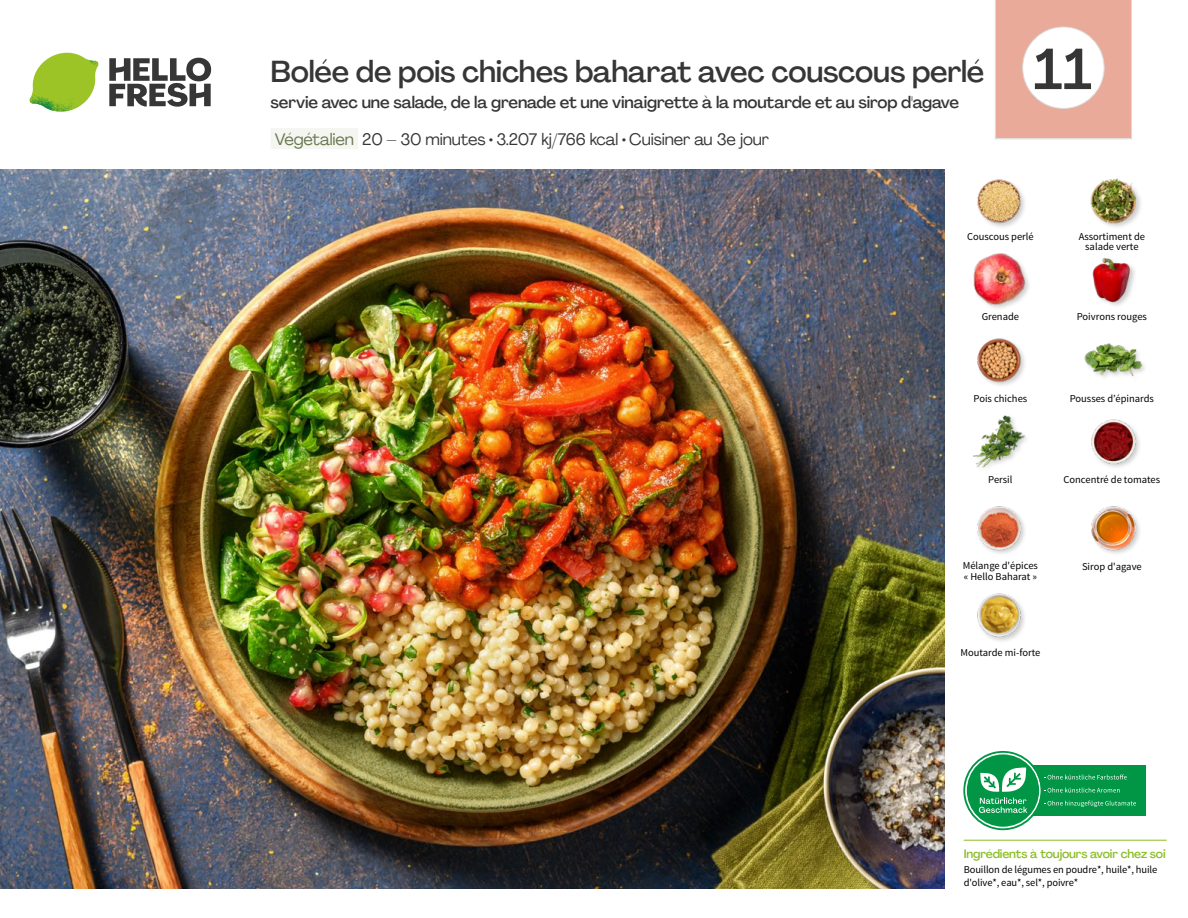
<style>
.page{position:relative;width:1188px;height:918px;background:#fff}
.page>*{position:absolute;margin:0;border:0;box-sizing:border-box;transform-origin:0 0}
.t1{font:500 57px "Agrandir";color:#373636}
.t2{font:500 30px "Agrandir";letter-spacing:-.01em;color:#373636}
.t3{font:500 16.5px "Agrandir";letter-spacing:-.01em;color:#373636}
.t4{font:16.5px "Agrandir";letter-spacing:-.01em;color:#373636}
.t5{font:500 12px "Agrandir";letter-spacing:-.01em;color:#8abd24}
.t6{font:10.5px/10.5px "Source Sans Pro";color:#000;text-align:center}
.s1{color:#65764c}
</style>
<div class="page">
<div style="left:271px;top:128px;width:87px;height:21px;background:#f5f6f1"></div>
<img style="left:977px;top:593px;width:48px;height:48px">
<img style="left:1091px;top:506px;width:49px;height:48px">
<img style="left:977px;top:506px;width:48px;height:48px">
<img style="left:973px;top:415px;width:53px;height:53px">
<img style="left:1091px;top:419px;width:49px;height:48px">
<div style="left:1084px;top:342px;width:64px;height:41px;background:#000;opacity:.2"></div>
<img style="left:1085px;top:342px;width:57px;height:41px">
<img style="left:977px;top:338px;width:48px;height:48px">
<div style="left:973px;top:252px;width:59px;height:59px;background:#000;opacity:.2"></div>
<img style="left:973px;top:252px;width:54px;height:55px">
<img style="left:1092px;top:257px;width:43px;height:49px">
<img style="left:1090px;top:178px;width:51px;height:49px">
<img style="left:977px;top:179px;width:48px;height:48px">
<hr style="left:964px;top:840px;width:203px;height:1px;background:#8abd24">
<svg style="left:109px;top:57px;width:102px;height:50px"></svg>
<svg style="left:34px;top:53px;width:62px;height:40px"></svg>
<img style="left:67px;top:53px;width:32px;height:26px">
<img style="left:33px;top:75px;width:59px;height:11px">
<img style="left:29px;top:79px;width:61px;height:33px">
<img style="left:65px;top:86px;width:27px;height:25px">
<img style="left:0;top:169px;width:945px;height:719px">
<div style="left:995px;top:0;width:137px;height:139px;background:#eaaa99"></div>
<div style="left:1023px;top:27px;width:81px;height:81px;background:#fff;border-radius:50%"></div>
<div style="left:1023px;top:27px;width:81px;height:82px;border:1px solid #dadada;border-radius:50%"></div>
<div style="left:1030px;top:765px;width:116px;height:51px;background:#009645"></div>
<svg style="left:963px;top:751px;width:173px;height:79px"></svg>
<h2 class="t2" style="left:271px;top:53px;width:715px">Bolée de pois chiches baharat avec couscous perlé</h2>
<h3 class="t3" style="left:271px;top:92px;width:690px">servie avec une salade, de la grenade et une vinaigrette à la moutarde et au sirop d'agave</h3>
<h3 class="t4" style="left:275px;top:129px;width:496px"><span class="s1">Végétalien</span> 20 – 30 minutes • 3.207 kj/766 kcal • Cuisiner au 3e jour</h3>
<h1 class="t1" style="left:1034px;top:34px;width:59px">11</h1>
<p class="t6" style="left:967px;top:231px;width:68px">Couscous perlé</p>
<p class="t6" style="left:1079px;top:231px;width:68px">Assortiment de salade verte</p>
<p class="t6" style="left:982px;top:312px;width:39px">Grenade</p>
<p class="t6" style="left:1077px;top:312px;width:72px">Poivrons rouges</p>
<p class="t6" style="left:974px;top:393px;width:55px">Pois chiches</p>
<p class="t6" style="left:1070px;top:393px;width:86px">Pousses d’épinards</p>
<p class="t6" style="left:988px;top:474px;width:26px">Persil</p>
<p class="t6" style="left:1064px;top:474px;width:98px">Concentré de tomates</p>
<p class="t6" style="left:963px;top:561px;width:77px">Mélange d'épices</p>
<p class="t6" style="left:1082px;top:561px;width:61px">Sirop d'agave</p>
<p class="t6" style="left:964px;top:571px;width:75px">« Hello Baharat »</p>
<p class="t6" style="left:960px;top:648px;width:81px">Moutarde mi-forte</p>
<p class="t5" style="left:964px;top:846px;width:203px">Ingrédients à toujours avoir chez soi</p>
<p class="t6" style="left:964px;top:863px;width:195px;line-height:13.5px;text-align:left">Bouillon de légumes en poudre*, huile*, huile d'olive*, eau*, sel*, poivre*</p>
</div>
